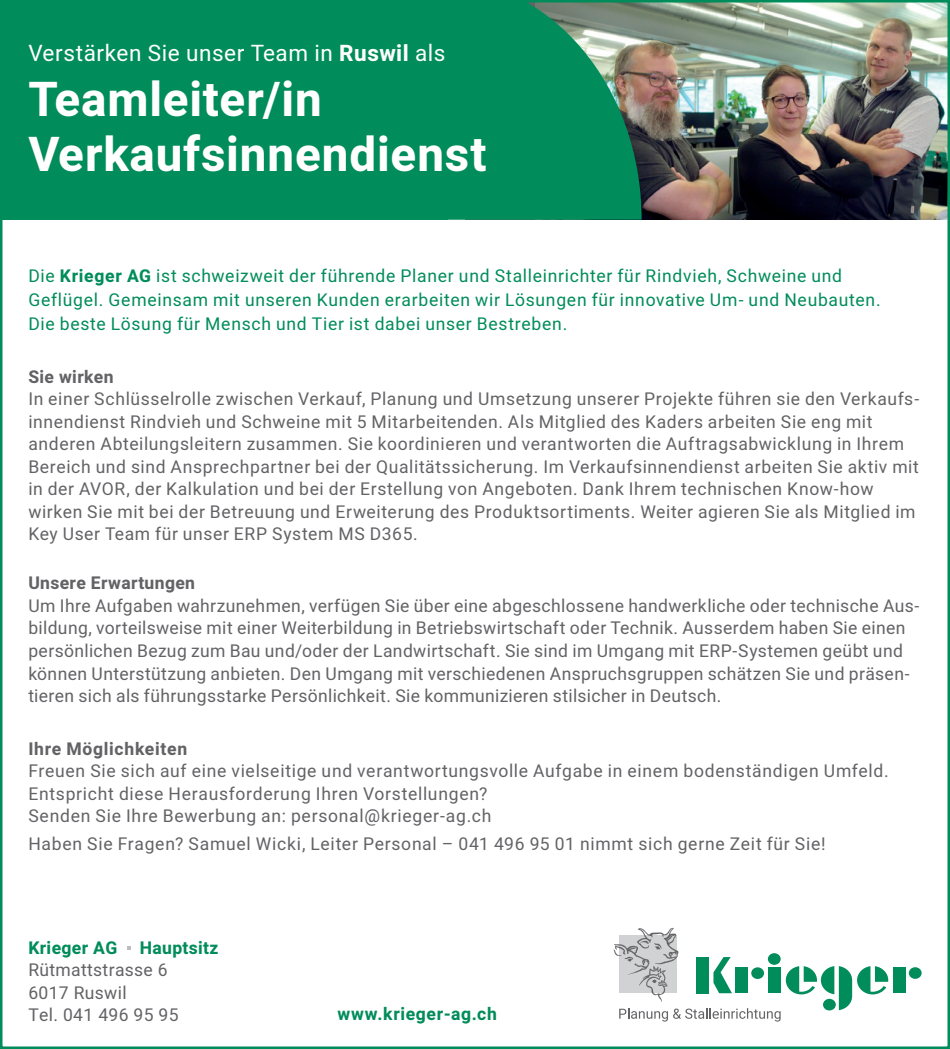
<style>
.page{position:relative;width:950px;height:1049px;background:#fff}
.page>*{position:absolute;margin:0;border:0;box-sizing:border-box;transform-origin:0 0}
.t1{font:700 47.5px/55px "Heebo";letter-spacing:.015em;color:#fff}
.t2{font:22.5px "Heebo";letter-spacing:.025em;color:#fff}
.t3{font:17.5px/22.5px "Heebo";letter-spacing:.035em;color:#636366}
.t4{font:17.5px/23.8px "Heebo";letter-spacing:.04em;color:#008c5b}
.t5{font:700 17.5px "Heebo";letter-spacing:.02em;color:#636366}
.t6{font:700 17.5px "Heebo";letter-spacing:.02em;color:#008c5b}
.t7{font:700 17.5px "Heebo";letter-spacing:.04em;color:#636366}
.t8{font:700 17.5px "Heebo";letter-spacing:.04em;color:#008c5b}
.s1{font-weight:700}
</style>
<div class="page">
<img style="left:641px;top:3px;width:306px;height:216px">
<div style="left:893px;top:967px;width:13px;height:26px;background:#008c5b"></div>
<div style="left:908px;top:967px;width:13px;height:12px;background:#008c5b;border-radius:50%"></div>
<svg style="left:613px;top:928px;width:275px;height:93px"></svg>
<svg style="left:237px;top:0;width:404px;height:220px;fill:#008c5b"></svg>
<div style="left:1px;top:1px;width:447px;height:219px;background:#008c5b"></div>
<p class="t2" style="left:28px;top:37px;width:418px">Verstärken Sie unser Team in <span class="s1">Ruswil</span> als</p>
<h1 class="t1" style="left:28px;top:73px;width:460px">Teamleiter/in<br>Verkaufsinnendienst</h1>
<p class="t4" style="left:28px;top:264px;width:853px">Die <span class="s1">Krieger AG</span> ist schweizweit der führende Planer und Stalleinrichter für Rindvieh, Schweine und<br>Geflügel. Gemeinsam mit unseren Kunden erarbeiten wir Lösungen für innovative Um- und Neubauten.<br>Die beste Lösung für Mensch und Tier ist dabei unser Bestreben.</p>
<p class="t5" style="left:28px;top:364px;width:87px">Sie wirken</p>
<p class="t3" style="left:28px;top:388px;width:892px">In einer Schlüsselrolle zwischen Verkauf, Planung und Umsetzung unserer Projekte führen sie den Verkaufs&shy;innendienst Rindvieh und Schweine mit 5 Mitarbeitenden. Als Mitglied des Kaders arbeiten Sie eng mit anderen Abteilungsleitern zusammen. Sie koordinieren und verantworten die Auftragsabwicklung in Ihrem Bereich und sind Ansprechpartner bei der Qualitätssicherung. Im Verkaufsinnendienst arbeiten Sie aktiv mit in der AVOR, der Kalkulation und bei der Erstellung von Angeboten. Dank Ihrem technischen Know-how wirken Sie mit bei der Betreuung und Erweiterung des Produktsortiments. Weiter agieren Sie als Mitglied im Key User Team für unser ERP System MS D365.</p>
<p class="t5" style="left:28px;top:571px;width:168px">Unsere Erwartungen</p>
<p class="t3" style="left:28px;top:594px;width:892px">Um Ihre Aufgaben wahrzunehmen, verfügen Sie über eine abgeschlossene handwerkliche oder technische Aus&shy;bildung, vorteilsweise mit einer Weiterbildung in Betriebswirtschaft oder Technik. Ausserdem haben Sie einen persönlichen Bezug zum Bau und/oder der Landwirtschaft. Sie sind im Umgang mit ERP-Systemen geübt und können Unterstützung anbieten. Den Umgang mit verschiedenen Anspruchsgruppen schätzen Sie und präsen&shy;tieren sich als führungsstarke Persönlichkeit. Sie kommunizieren stilsicher in Deutsch.</p>
<p class="t7" style="left:28px;top:736px;width:160px">Ihre Möglichkeiten</p>
<p class="t3" style="left:28px;top:760px;width:862px">Freuen Sie sich auf eine vielseitige und verantwortungsvolle Aufgabe in einem bodenständigen Umfeld.<br>Entspricht diese Herausforderung Ihren Vorstellungen?<br>Senden Sie Ihre Bewerbung an: personal@krieger-ag.ch</p>
<p class="t3" style="left:28px;top:832px;width:799px">Haben Sie Fragen? Samuel Wicki, Leiter Personal – 041 496 95 01 nimmt sich gerne Zeit für Sie!</p>
<p class="t6" style="left:28px;top:935px;width:90px">Krieger AG</p>
<p class="t6" style="left:140px;top:935px;width:80px">Hauptsitz</p>
<p class="t3" style="left:28px;top:958px;width:152px">Rütmattstrasse 6<br>6017 Ruswil<br>Tel. 041 496 95 95</p>
<p class="t8" style="left:337px;top:1002px;width:161px">www.krieger-ag.ch</p>
</div>
